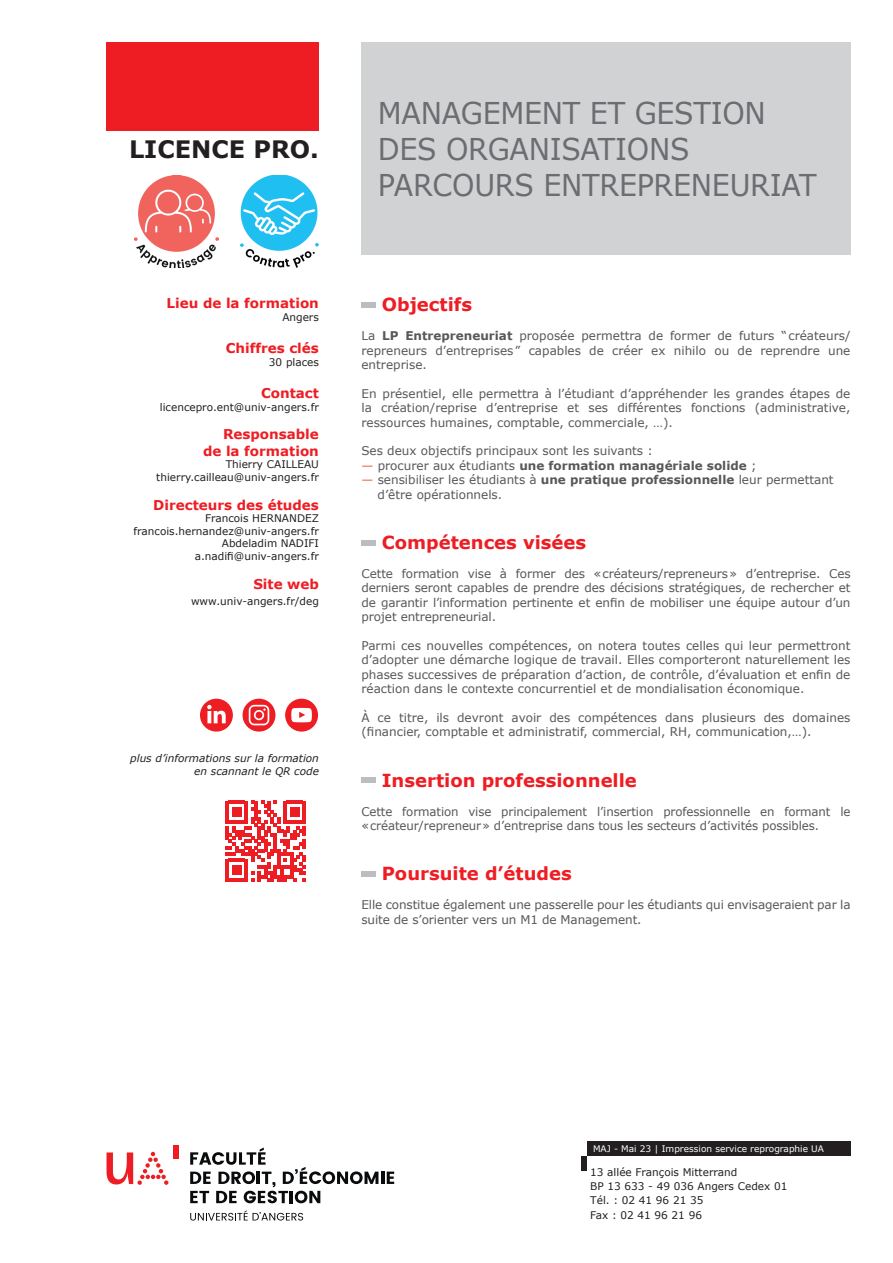
<style>
.page{position:relative;width:893px;height:1263px;background:#fff}
.page>*{position:absolute;margin:0;border:0;box-sizing:border-box;transform-origin:0 0}
.t1{font:30px/36px "Verdana";letter-spacing:-.01em;color:#6c6d70;scale:.95 1}
.t2{font:700 24px "Verdana";color:#231f20}
.t3{font:700 18px "Verdana";color:#ee1d23}
.t4{font:700 13.5px/16.2px "Verdana";color:#ee1d23;text-align:right}
.t5{font:12px/14.4px "Verdana";color:#57585a;text-align:justify}
.t6{font:700 12px "Verdana";color:#57585a}
.t7{font:10.5px/12.6px "Verdana";color:#231f20;text-align:right}
.t8{font:italic 10.5px/12.6px "Verdana";color:#231f20;text-align:right}
.t9{font:9px "Verdana";color:#fff}
.s1{font-weight:700}
.s2{font-weight:400;color:#f0593e}
.s3{font-weight:400}
.s4{color:#f0593e}
</style>
<div class="page">
<div style="left:361px;top:43px;width:489px;height:212px;background:#d1d2d4"></div>
<div style="left:106px;top:43px;width:213px;height:88px;background:#ee1d23"></div>
<div style="left:361px;top:302px;width:15px;height:6px;background:#bcbdc0"></div>
<div style="left:361px;top:540px;width:15px;height:6px;background:#bcbdc0"></div>
<div style="left:361px;top:778px;width:15px;height:5px;background:#bcbdc0"></div>
<div style="left:361px;top:871px;width:15px;height:6px;background:#bcbdc0"></div>
<div style="left:581px;top:1156px;width:6px;height:14px;background:#231f20"></div>
<div style="left:587px;top:1142px;width:263px;height:14px;background:#231f20"></div>
<svg style="left:190px;top:1147px;width:204px;height:56px"></svg>
<div style="left:174px;top:1145px;width:5px;height:14px;background:#ee1d23"></div>
<svg style="left:190px;top:1210px;width:113px;height:10px"></svg>
<svg style="left:107px;top:1152px;width:61px;height:33px"></svg>
<img style="left:135px;top:175px;width:83px;height:93px">
<img style="left:241px;top:175px;width:77px;height:92px">
<svg style="left:225px;top:801px;width:81px;height:80px"></svg>
<div style="left:285px;top:699px;width:33px;height:33px;background:#ee1d23;border-radius:50%"></div>
<svg style="left:291px;top:708px;width:21px;height:14px"></svg>
<div style="left:200px;top:699px;width:33px;height:33px;background:#ee1d23;border-radius:50%"></div>
<svg style="left:207px;top:705px;width:19px;height:18px"></svg>
<svg style="left:243px;top:699px;width:32px;height:33px"></svg>
<svg style="left:249px;top:705px;width:20px;height:20px"></svg>
<h2 class="t2" style="left:129px;top:133px;width:191px">LICENCE PRO.</h2>
<p class="t4" style="left:167px;top:295px;width:154px">Lieu de la formation</p>
<p class="t7" style="left:282px;top:311px;width:38px">Angers</p>
<p class="t4" style="left:226px;top:340px;width:95px">Chiffres clés</p>
<p class="t7" style="left:269px;top:356px;width:51px">30 places</p>
<p class="t4" style="left:261px;top:385px;width:59px">Contact</p>
<p class="t7" style="left:160px;top:401px;width:161px">licencepro.ent@univ-angers.fr</p>
<p class="t4" style="left:203px;top:426px;width:117px">Responsable de la formation</p>
<p class="t7" style="left:156px;top:458px;width:164px">Thierry CAILLEAU thierry.cailleau@univ-angers.fr</p>
<p class="t4" style="left:153px;top:497px;width:167px">Directeurs des études</p>
<p class="t7" style="left:134px;top:512px;width:187px">Francois HERNANDEZ francois.hernandez@univ-angers.fr<br>Abdeladim NADIFI a.nadifi@univ-angers.fr</p>
<p class="t4" style="left:253px;top:576px;width:67px">Site web</p>
<p class="t7" style="left:191px;top:595px;width:129px">www.univ-angers.fr/deg</p>
<p class="t8" style="left:130px;top:752px;width:190px">plus d’informations sur la formation en scannant le QR code</p>
<h1 class="t1" style="left:378px;top:96px;width:463px">MANAGEMENT ET GESTION<br>DES ORGANISATIONS<br>PARCOURS ENTREPRENEURIAT</h1>
<h3 class="t3" style="left:382px;top:293px;width:92px">Objectifs</h3>
<p class="t5" style="left:361px;top:329px;width:491px">La <span class="s1">LP Entrepreneuriat</span> proposée permettra de former de futurs “ créateurs/ repreneurs d’entreprises ” capables de créer ex nihilo ou de reprendre une entreprise.</p>
<p class="t5" style="left:361px;top:386px;width:490px">En présentiel, elle permettra à l’étudiant d’appréhender les grandes étapes de la création/reprise d’entreprise et ses différentes fonctions (administrative, ressources humaines, comptable, commerciale, …).</p>
<p class="t5" style="left:361px;top:444px;width:293px">Ses deux objectifs principaux sont les suivants :</p>
<p class="t6" style="left:361px;top:458px;width:397px"><span class="s2">—</span> <span class="s3">procurer aux étudiants</span> une formation managériale solide <span class="s3">;</span></p>
<p class="t5" style="left:378px;top:473px;width:458px;text-indent:-16px"><span class="s4">—</span> sensibiliser les étudiants à <span class="s1">une pratique professionnelle</span> leur permettant d’être opérationnels.</p>
<h3 class="t3" style="left:382px;top:531px;width:206px">Compétences visées</h3>
<p class="t5" style="left:361px;top:566px;width:491px">Cette formation vise à former des « créateurs/repreneurs » d’entreprise. Ces derniers seront capables de prendre des décisions stratégiques, de rechercher et de garantir l’information pertinente et enfin de mobiliser une équipe autour d’un projet entrepreneurial.</p>
<p class="t5" style="left:361px;top:638px;width:491px">Parmi ces nouvelles compétences, on notera toutes celles qui leur permettront d’adopter une démarche logique de travail. Elles comporteront naturellement les phases successives de préparation d’action, de contrôle, d’évaluation et enfin de réaction dans le contexte concurrentiel et de mondialisation économique.</p>
<p class="t5" style="left:361px;top:710px;width:490px">À ce titre, ils devront avoir des compétences dans plusieurs des domaines (financier, comptable et administratif, commercial, RH, communication,…).</p>
<h3 class="t3" style="left:382px;top:768px;width:257px">Insertion professionnelle</h3>
<p class="t5" style="left:361px;top:804px;width:491px">Cette formation vise principalement l’insertion professionnelle en formant le « créateur/repreneur » d’entreprise dans tous les secteurs d’activités possibles.</p>
<h3 class="t3" style="left:382px;top:862px;width:192px">Poursuite d’études</h3>
<p class="t5" style="left:361px;top:898px;width:491px">Elle constitue également une passerelle pour les étudiants qui envisageraient par la suite de s’orienter vers un M1 de Management.</p>
<p class="t9" style="left:593px;top:1143px;width:232px">MAJ - Mai 23 | Impression service reprographie UA</p>
<p class="t7" style="left:590px;top:1165px;width:199px;line-height:14.2px;text-align:left">13 allée François Mitterrand<br>BP 13 633 - 49 036 Angers Cedex 01<br>Tél. : 02 41 96 21 35<br>Fax : 02 41 96 21 96</p>
</div>
